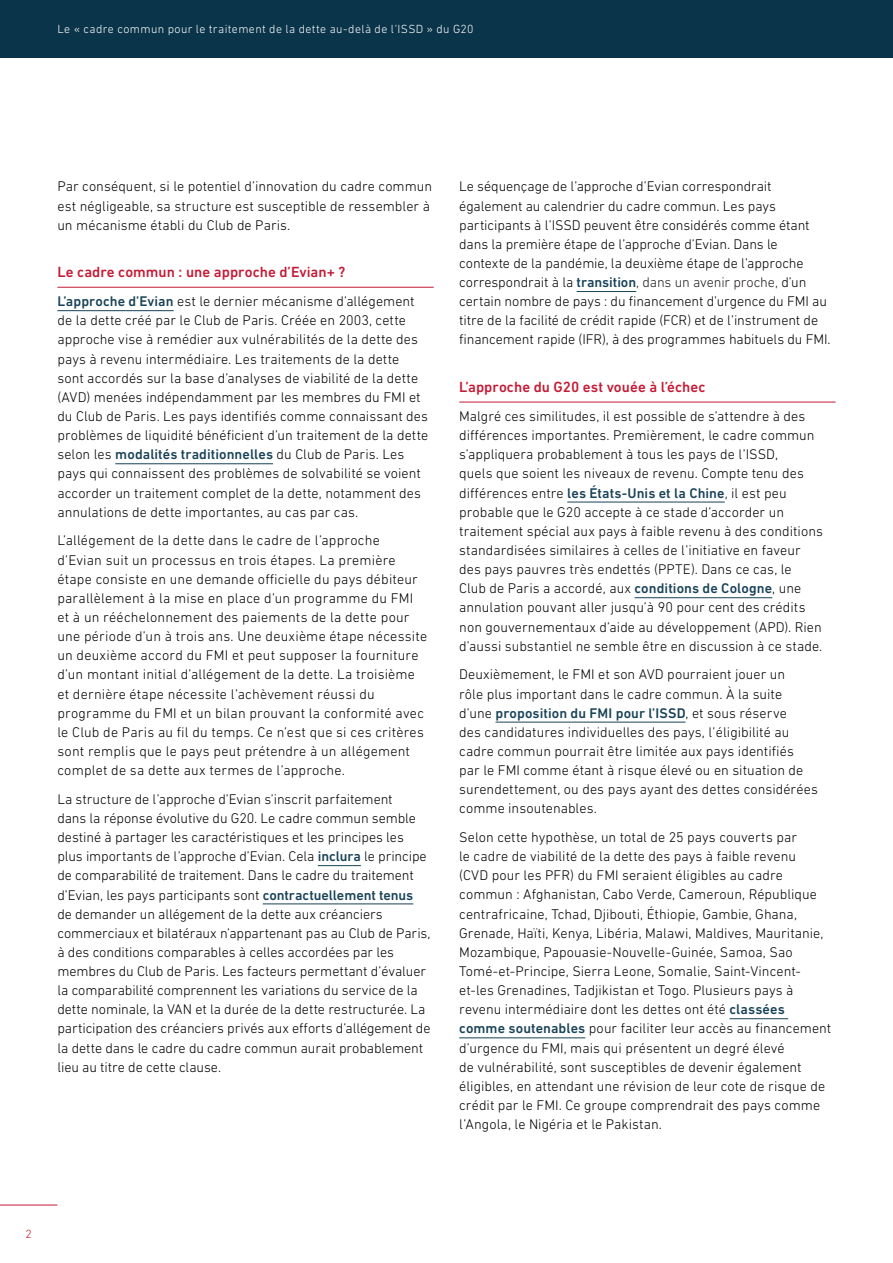
<style>
.page{position:relative;width:893px;height:1263px;background:#fff}
.page>*{position:absolute;margin:0;border:0;box-sizing:border-box;transform-origin:0 0}
.t1{font:500 15px "DIN Next LT Pro";letter-spacing:.005em;color:#c51a35}
.t2{font:300 14.25px/19.2px "DIN Next LT Pro";color:#000001}
.t3{font:300 12px "DIN Next LT Pro";letter-spacing:.03em;color:#fff}
.t4{font:300 12px "DIN Next LT Pro";color:#c51a35}
.s1{font-weight:500;color:#184257}
.s2{color:#231f20}
</style>
<div class="page">
<hr style="left:0;top:1205px;width:57px;height:1px;background:#c51a35">
<div style="left:0;top:0;width:893px;height:57px;background:#0a3449"></div>
<hr style="left:57px;top:287px;width:377px;height:1px;background:#c51a35">
<hr style="left:57px;top:310px;width:117px;height:1px;background:#184257">
<hr style="left:115px;top:463px;width:158px;height:1px;background:#184257">
<hr style="left:318px;top:865px;width:43px;height:1px;background:#184257">
<hr style="left:263px;top:904px;width:150px;height:1px;background:#184257">
<hr style="left:577px;top:291px;width:59px;height:1px;background:#184257">
<hr style="left:459px;top:402px;width:377px;height:1px;background:#c51a35">
<hr style="left:567px;top:502px;width:158px;height:1px;background:#184257">
<hr style="left:635px;top:597px;width:137px;height:1px;background:#184257">
<hr style="left:495px;top:722px;width:190px;height:1px;background:#184257">
<hr style="left:729px;top:1018px;width:59px;height:1px;background:#184257">
<hr style="left:459px;top:1037px;width:126px;height:1px;background:#184257">
<p class="t3" style="left:57px;top:22px;width:418px">Le « cadre commun pour le traitement de la dette au-delà de l’ISSD » du G20</p>
<p class="t2" style="left:57px;top:177px;width:376px">Par conséquent, si le potentiel d’innovation du cadre commun est négligeable, sa structure est susceptible de ressembler à un mécanisme établi du Club de Paris.</p>
<p class="t1" style="left:57px;top:264px;width:290px">Le cadre commun : une approche d’Evian+ ?</p>
<p class="t2" style="left:57px;top:292px;width:372px"><span class="s1">L’approche d’Evian</span> est le dernier mécanisme d’allégement de la dette créé par le Club de Paris. Créée en 2003, cette approche vise à remédier aux vulnérabilités de la dette des pays à revenu intermédiaire. Les traitements de la dette sont accordés sur la base d’analyses de viabilité de la dette (AVD) menées indépendamment par les membres du FMI et du Club de Paris. Les pays identifiés comme connaissant des problèmes de liquidité bénéficient d’un traitement de la dette selon les <span class="s1">modalités traditionnelles</span> du Club de Paris. Les pays qui connaissent des problèmes de solvabilité se voient accorder un traitement complet de la dette, notamment des annulations de dette importantes, au cas par cas.</p>
<p class="t2" style="left:57px;top:531px;width:371px">L’allégement de la dette dans le cadre de l’approche d’Evian suit un processus en trois étapes. La première étape consiste en une demande officielle du pays débiteur parallèlement à la mise en place d’un programme du FMI et à un rééchelonnement des paiements de la dette pour une période d’un à trois ans. Une deuxième étape nécessite un deuxième accord du FMI et peut supposer la fourniture d’un montant initial d’allégement de la dette. La troisième et dernière étape nécessite l’achèvement réussi du programme du FMI et un bilan prouvant la conformité avec le Club de Paris au fil du temps. Ce n’est que si ces critères sont remplis que le pays peut prétendre à un allégement complet de sa dette aux termes de l’approche.</p>
<p class="t2" style="left:57px;top:789px;width:375px">La structure de l’approche d’Evian s’inscrit parfaitement<br>dans la réponse évolutive du G20. Le cadre commun semble destiné à partager les caractéristiques et les principes les plus importants de l’approche d’Evian. Cela <span class="s1">inclura</span> le principe de comparabilité de traitement. Dans le cadre du traitement d’Evian, les pays participants sont <span class="s1">contractuellement tenus </span>de demander un allégement de la dette aux créanciers commerciaux et bilatéraux n’appartenant pas au Club de Paris, à des conditions comparables à celles accordées par les membres du Club de Paris. Les facteurs permettant d’évaluer la comparabilité comprennent les variations du service de la dette nominale, la VAN et la durée de la dette restructurée. La participation des créanciers privés aux efforts d’allégement de la dette dans le cadre du cadre commun aurait probablement lieu au titre de cette clause.</p>
<p class="t2" style="left:459px;top:177px;width:373px">Le séquençage de l’approche d’Evian correspondrait également au calendrier du cadre commun. Les pays participants à l’ISSD peuvent être considérés comme étant dans la première étape de l’approche d’Evian. Dans le contexte de la pandémie, la deuxième étape de l’approche correspondrait à la <span class="s1">transition</span><span class="s2">, dans un avenir proche,</span> d’un certain nombre de pays : du financement d’urgence du FMI au titre de la facilité de crédit rapide (FCR) et de l’instrument de financement rapide (IFR), à des programmes habituels du FMI.</p>
<p class="t1" style="left:459px;top:378px;width:248px">L’approche du G20 est vouée à l’échec</p>
<p class="t2" style="left:459px;top:406px;width:365px">Malgré ces similitudes, il est possible de s’attendre à des différences importantes. Premièrement, le cadre commun s’appliquera probablement à tous les pays de l’ISSD,<br>quels que soient les niveaux de revenu. Compte tenu des différences entre <span class="s1">les États-Unis et la Chine</span>, il est peu probable que le G20 accepte à ce stade d’accorder un traitement spécial aux pays à faible revenu à des conditions standardisées similaires à celles de l’initiative en faveur des pays pauvres très endettés (PPTE). Dans ce cas, le<br>Club de Paris a accordé, aux <span class="s1">conditions de Cologne</span>, une annulation pouvant aller jusqu’à 90 pour cent des crédits non gouvernementaux d’aide au développement (APD). Rien d’aussi substantiel ne semble être en discussion à ce stade.</p>
<p class="t2" style="left:459px;top:665px;width:360px">Deuxièmement, le FMI et son AVD pourraient jouer un<br>rôle plus important dans le cadre commun. À la suite d’une <span class="s1">proposition du FMI pour l’ISSD</span>, et sous réserve<br>des candidatures individuelles des pays, l’éligibilité au cadre commun pourrait être limitée aux pays identifiés par le FMI comme étant à risque élevé ou en situation de surendettement, ou des pays ayant des dettes considérées comme insoutenables.</p>
<p class="t2" style="left:459px;top:827px;width:374px">Selon cette hypothèse, un total de 25 pays couverts par<br>le cadre de viabilité de la dette des pays à faible revenu<br>(CVD pour les PFR) du FMI seraient éligibles au cadre commun : Afghanistan, Cabo Verde, Cameroun, République centrafricaine, Tchad, Djibouti, Éthiopie, Gambie, Ghana, Grenade, Haïti, Kenya, Libéria, Malawi, Maldives, Mauritanie, Mozambique, Papouasie-Nouvelle-Guinée, Samoa, Sao Tomé-et-Principe, Sierra Leone, Somalie, Saint-Vincent&shy;et-les Grenadines, Tadjikistan et Togo. Plusieurs pays à revenu intermédiaire dont les dettes ont été <span class="s1">classées comme soutenables</span> pour faciliter leur accès au financement d’urgence du FMI, mais qui présentent un degré élevé<br>de vulnérabilité, sont susceptibles de devenir également éligibles, en attendant une révision de leur cote de risque de crédit par le FMI. Ce groupe comprendrait des pays comme l’Angola, le Nigéria et le Pakistan.</p>
<p class="t4" style="left:26px;top:1227px;width:8px">2</p>
</div>
